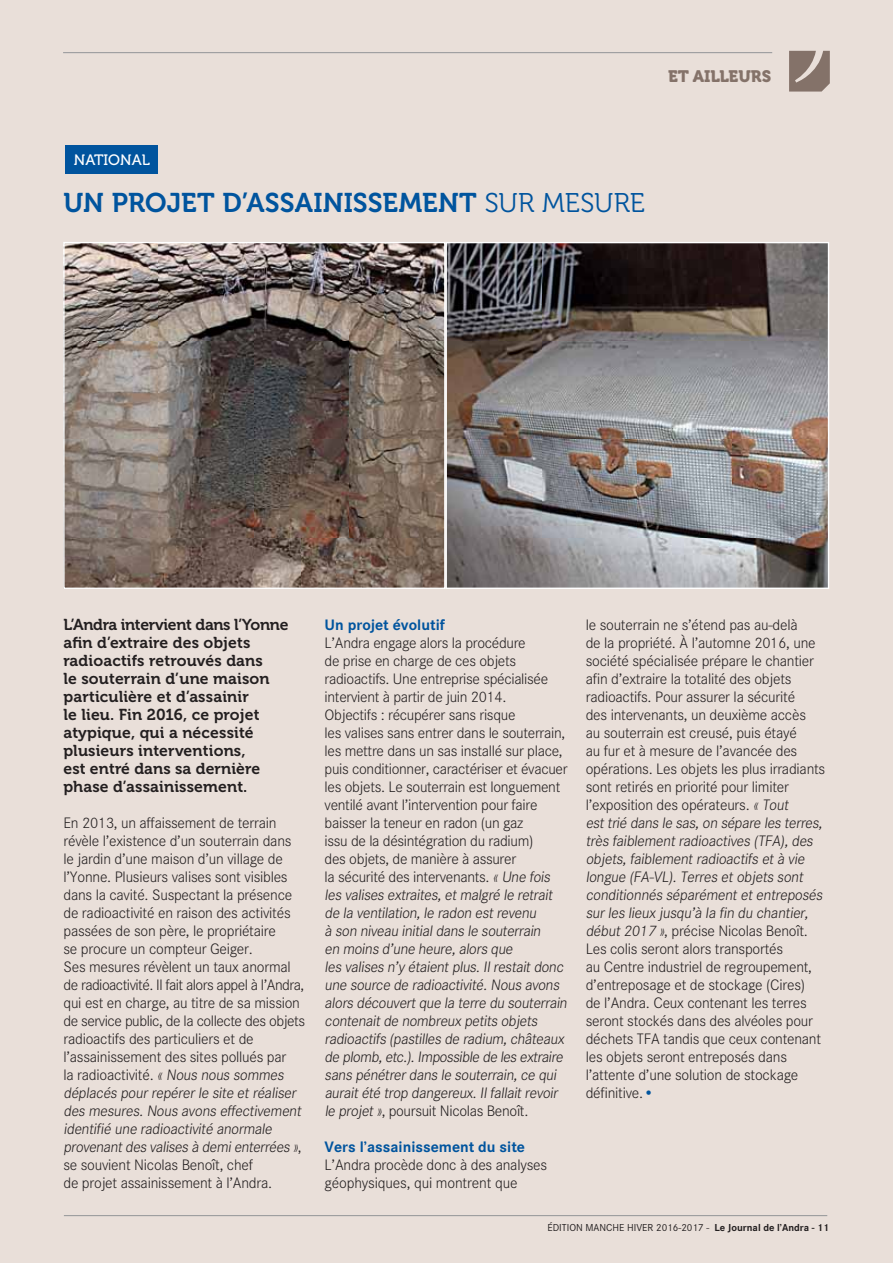
<style>
.page{position:relative;width:893px;height:1263px;background:#e9dfd9}
.page>*{position:absolute;margin:0;border:0;box-sizing:border-box;transform-origin:0 0}
.t1{font:27px "Museo 700";letter-spacing:.005em;color:#00549e}
.t2{font:16.5px "Museo 900";color:#847269}
.t3{font:15.75px/18px "Corporate S Light";letter-spacing:-.015em;color:#231f20}
.t4{font:15.75px/18px "Museo 700";letter-spacing:.01em;color:#231f20}
.t5{font:15.75px "Corporate S Bold";color:#00549e}
.t6{font:15px "Museo 500";color:#fff}
.t7{font:10.5px "Corporate S Regular";color:#231f20}
.s1{font-family:"Museo 300"}
.s2{font-family:"Corporate S Regular";color:#00549e}
.s3{font-family:"Corporate S Bold"}
</style>
<div class="page">
<div style="left:65px;top:146px;width:93px;height:28px;background:#00549e"></div>
<img style="left:445px;top:242px;width:384px;height:347px">
<img style="left:65px;top:244px;width:378px;height:343px">
<div style="left:63px;top:242px;width:382px;height:347px;border:1px solid #fff"></div>
<hr style="left:64px;top:1215px;width:763px;height:1px;background:#939598">
<hr style="left:63px;top:52px;width:709px;height:1px;background:#939598">
<svg style="left:789px;top:51px;width:41px;height:41px;background:#93837a"></svg>
<p class="t2" style="left:668px;top:70px;width:105px">ET AILLEURS</p>
<p class="t6" style="left:74px;top:152px;width:77px">NATIONAL</p>
<h1 class="t1" style="left:63px;top:192px;width:583px">UN PROJET D’ASSAINISSEMENT <span class="s1">SUR MESURE</span></h1>
<p class="t4" style="left:63px;top:617px;width:226px">L’Andra intervient dans l’Yonne afin d’extraire des objets radioactifs retrouvés dans<br>le souterrain d’une maison particulière et d’assainir<br>le lieu. Fin 2016, ce projet atypique, qui a nécessité plusieurs interventions,<br>est entré dans sa dernière phase d’assainissement.</p>
<p class="t3" style="left:63px;top:815px;width:243px">En 2013, un affaissement de terrain révèle l’existence d’un souterrain dans le jardin d’une maison d’un village de l’Yonne. Plusieurs valises sont visibles dans la cavité. Suspectant la présence de radioactivité en raison des activités passées de son père, le propriétaire<br>se procure un compteur Geiger.<br>Ses mesures révèlent un taux anormal de radioactivité. Il fait alors appel à l’Andra, qui est en charge, au titre de sa mission de service public, de la collecte des objets radioactifs des particuliers et de l’assainissement des sites pollués par<br>la radioactivité. « Nous nous sommes déplacés pour repérer le site et réaliser des mesures. Nous avons effectivement identifié une radioactivité anormale provenant des valises à demi enterrées », se souvient Nicolas Benoît, chef<br>de projet assainissement à l’Andra.</p>
<p class="t5" style="left:325px;top:619px;width:122px">Un projet évolutif</p>
<p class="t3" style="left:325px;top:635px;width:246px">L’Andra engage alors la procédure<br>de prise en charge de ces objets radioactifs. Une entreprise spécialisée intervient à partir de juin 2014.<br>Objectifs : récupérer sans risque<br>les valises sans entrer dans le souterrain, les mettre dans un sas installé sur place, puis conditionner, caractériser et évacuer les objets. Le souterrain est longuement ventilé avant l’intervention pour faire baisser la teneur en radon (un gaz<br>issu de la désintégration du radium)<br>des objets, de manière à assurer<br>la sécurité des intervenants. « Une fois les valises extraites, et malgré le retrait de la ventilation, le radon est revenu<br>à son niveau initial dans le souterrain<br>en moins d’une heure, alors que<br>les valises n’y étaient plus. Il restait donc une source de radioactivité. Nous avons alors découvert que la terre du souterrain contenait de nombreux petits objets radioactifs (pastilles de radium, châteaux de plomb,etc.).Impossible de les extraire sans pénétrer dans le souterrain, ce qui aurait été trop dangereux. Il fallait revoir le projet », poursuit Nicolas Benoît.</p>
<p class="t5" style="left:325px;top:1141px;width:202px">Vers l’assainissement du site</p>
<p class="t3" style="left:325px;top:1157px;width:224px">L’Andra procède donc à des analyses géophysiques, qui montrent que</p>
<p class="t3" style="left:586px;top:617px;width:241px">le souterrain ne s’étend pas au-delà<br>de la propriété. À l’automne 2016, une société spécialisée prépare le chantier afin d’extraire la totalité des objets radioactifs. Pour assurer la sécurité<br>des intervenants, un deuxième accès<br>au souterrain est creusé, puis étayé<br>au fur et à mesure de l’avancée des opérations. Les objets les plus irradiants sont retirés en priorité pour limiter l’exposition des opérateurs. « Tout<br>est trié dans le sas, on sépare les terres, très faiblement radioactives (TFA), des objets, faiblement radioactifs et à vie longue (FA-VL). Terres et objets sont conditionnés séparément et entreposés sur les lieux jusqu’à la fin du chantier, début 2017 », précise Nicolas Benoît.<br>Les colis seront alors transportés<br>au Centre industriel de regroupement, d’entreposage et de stockage (Cires)<br>de l’Andra. Ceux contenant les terres seront stockés dans des alvéoles pour déchets TFA tandis que ceux contenant les objets seront entreposés dans l’attente d’une solution de stockage définitive.<span class="s2">•</span></p>
<p class="t7" style="left:547px;top:1223px;width:283px">ÉDITION MANCHE HIVER 2016-2017 - <span class="s3">Le Journal de l’Andra - 11</span></p>
</div>
